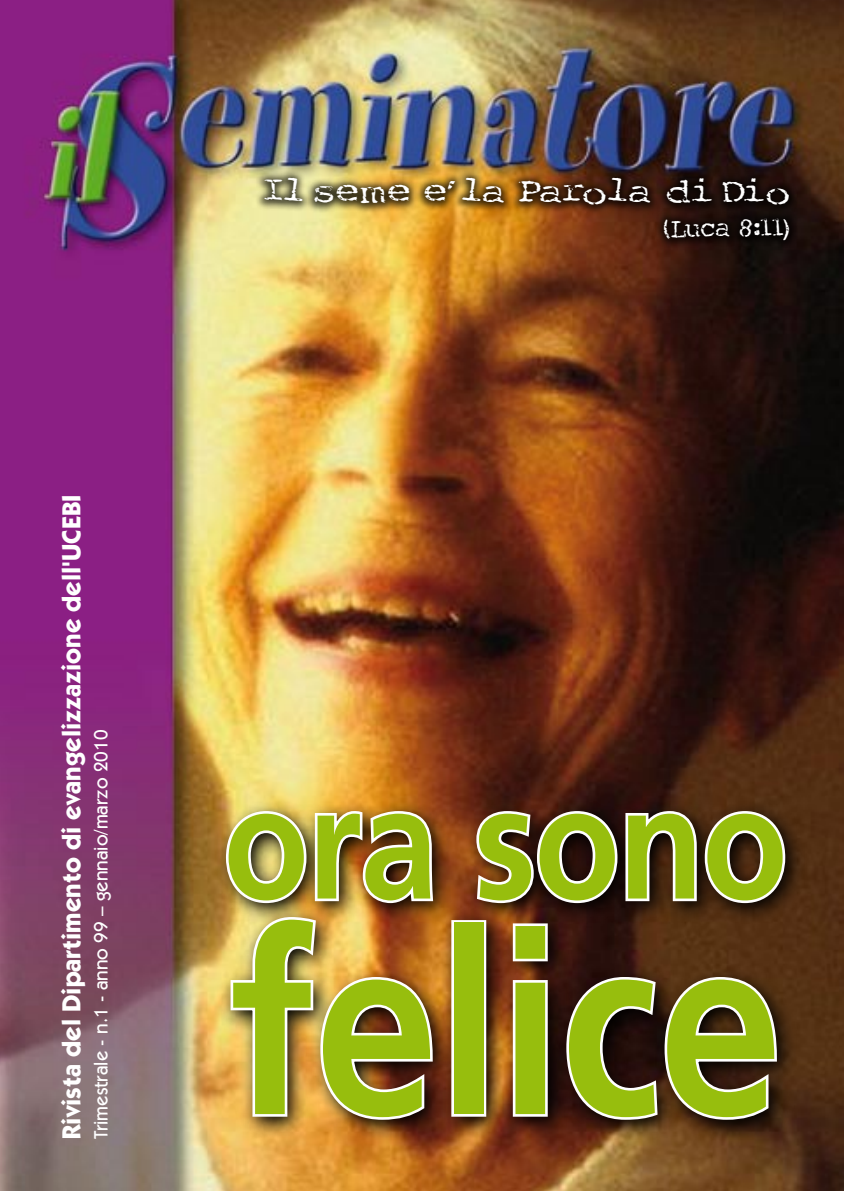
<style>
.page{position:relative;width:844px;height:1191px;background:#fff}
.page>*{position:absolute;margin:0;border:0;box-sizing:border-box;transform-origin:0 0}
.t1{font:700 254.97px "Frutiger";color:#97be0d;scale:.87 1}
.t2{font:700 161px "Frutiger";letter-spacing:-.01em;color:#97be0d;scale:.87 1}
.t3{font:35px "Gen X Crumble";letter-spacing:.05em;color:#fff;scale:1.25 1}
.t4{font:28px "Gen X Crumble";letter-spacing:.015em;color:#fff}
.t5{font:700 26.25px "Itc Kabel";color:#fff}
.t6{font:500 19.25px "Itc Kabel";color:#fff}
</style>
<div class="page">
<img style="left:0;top:0;width:843px;height:1191px">
<div style="left:253px;top:166px;width:544px;height:82px;background:#000;opacity:.75"></div>
<img style="left:213px;top:798px;width:591px;height:341px">
<img style="left:223px;top:808px;width:213px;height:97px">
<svg style="left:473px;top:808px;width:314px;height:97px"></svg>
<img style="left:228px;top:914px;width:207px;height:208px">
<div style="left:451px;top:920px;width:35px;height:196px;border:5px solid #fff"></div>
<svg style="left:510px;top:920px;width:40px;height:199px"></svg>
<svg style="left:563px;top:974px;width:216px;height:148px"></svg>
<p class="t5" style="left:55px;top:1139px;width:646px;rotate:-90deg">Rivista del Dipartimento di evangelizzazione dell'UCEBI</p>
<p class="t6" style="left:90px;top:1139px;width:411px;rotate:-90deg">Trimestrale - n.1 - anno 99 – gennaio/marzo 2010</p>
<h3 class="t3" style="left:264px;top:175px;width:421px">Il seme e' la Parola di Dio</h3>
<p class="t4" style="left:664px;top:214px;width:127px">(Luca 8:11)</p>
<h2 class="t2" style="left:223px;top:748px;width:649px">ora sono</h2>
<h1 class="t1" style="left:229px;top:875px;width:637px">felice</h1>
</div>
